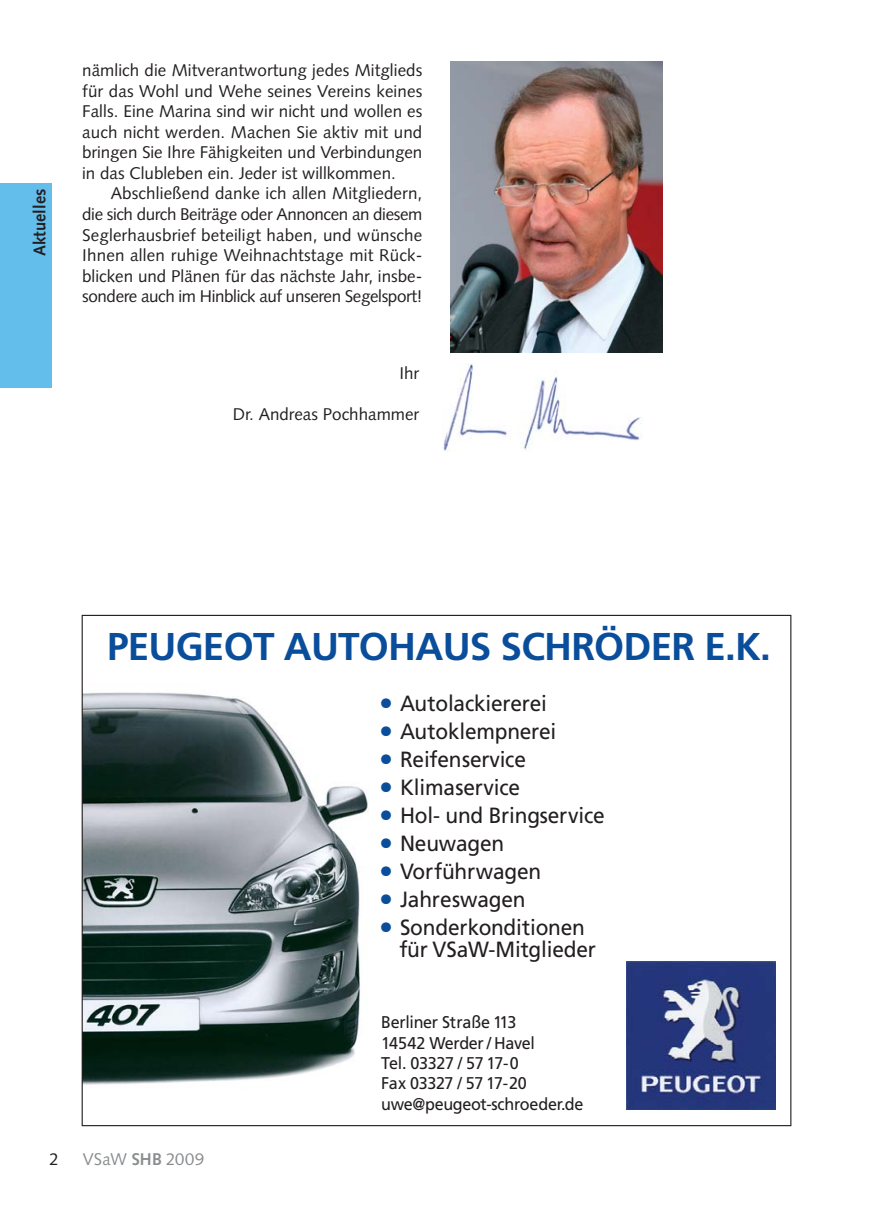
<style>
.page{position:relative;width:874px;height:1226px;background:#fff}
.page>*{position:absolute;margin:0;border:0;box-sizing:border-box;transform-origin:0 0}
.t1{font:700 38.8px "Frutiger";letter-spacing:-.02em;color:#0a4e9b}
.t2{font:22px/22px "Frutiger";letter-spacing:-.01em;color:#231f20;scale:.95 1}
.t3{font:17px/20.6px "Syntax";color:#231f20;text-align:justify}
.t4{font:17px/20.4px "Frutiger";letter-spacing:-.02em;color:#231f20;scale:.95 1}
.t5{font:17px "Syntax";letter-spacing:.01em;color:#8a8c8e}
.t6{font:700 17px "Syntax";color:#231f20}
.s1{font-size:28px;color:#0a4e9b}
.s2{font-weight:700}
</style>
<div class="page">
<img style="left:442px;top:363px;width:200px;height:88px">
<img style="left:84px;top:692px;width:284px;height:393px">
<img style="left:627px;top:962px;width:148px;height:147px">
<div style="left:0;top:183px;width:51px;height:204px;background:#64beeb"></div>
<img style="left:451px;top:62px;width:211px;height:291px">
<p class="t6" style="left:33px;top:256px;width:68px;rotate:-90deg">Aktuelles</p>
<p class="t3" style="left:82px;top:61px;width:342px">nämlich die Mitverantwortung jedes Mitglieds für das Wohl und Wehe seines Vereins keines Falls. Eine Marina sind wir nicht und wollen es auch nicht werden. Machen Sie aktiv mit und bringen Sie Ihre Fähigkeiten und Verbindungen in das Clubleben ein. Jeder ist willkommen.</p>
<p class="t3" style="left:82px;top:185px;width:342px;text-indent:29px">Abschließend danke ich allen Mitgliedern, die sich durch Beiträge oder Annoncen an diesem Seglerhausbrief beteiligt haben, und wünsche Ihnen allen ruhige Weihnachtstage mit Rück&shy;blicken und Plänen für das nächste Jahr, insbe&shy;sondere auch im Hinblick auf unseren Segelsport!</p>
<p class="t3" style="left:399px;top:364px;width:21px">Ihr</p>
<p class="t3" style="left:233px;top:405px;width:188px">Dr. Andreas Pochhammer</p>
<h1 class="t1" style="left:107px;top:631px;width:665px">PEUGEOT AUTOHAUS SCHRÖDER E.K.</h1>
<p class="t2" style="left:379px;top:694px;width:178px"><span class="s1">•</span> Autolackiererei</p>
<p class="t2" style="left:379px;top:722px;width:188px"><span class="s1">•</span> Autoklempnerei</p>
<p class="t2" style="left:379px;top:750px;width:156px"><span class="s1">•</span> Reifenservice</p>
<p class="t2" style="left:379px;top:778px;width:150px"><span class="s1">•</span> Klimaservice</p>
<p class="t2" style="left:379px;top:806px;width:239px"><span class="s1">•</span> Hol- und Bringservice</p>
<p class="t2" style="left:379px;top:834px;width:133px"><span class="s1">•</span> Neuwagen</p>
<p class="t2" style="left:379px;top:862px;width:172px"><span class="s1">•</span> Vorführwagen</p>
<p class="t2" style="left:379px;top:890px;width:156px"><span class="s1">•</span> Jahreswagen</p>
<p class="t2" style="left:400px;top:918px;width:208px;text-indent:-20px"><span class="s1">•</span> Sonderkonditionen für VSaW-Mitglieder</p>
<p class="t4" style="left:381px;top:1013px;width:214px">Berliner Straße 113<br>14542 Werder / Havel<br>Tel. 03327 / 57 17-0<br>Fax 03327 / 57 17-20 uwe@peugeot-schroeder.de</p>
<p class="t3" style="left:49px;top:1150px;width:11px">2</p>
<p class="t5" style="left:83px;top:1152px;width:123px">VSaW <span class="s2">SHB</span> 2009</p>
</div>
